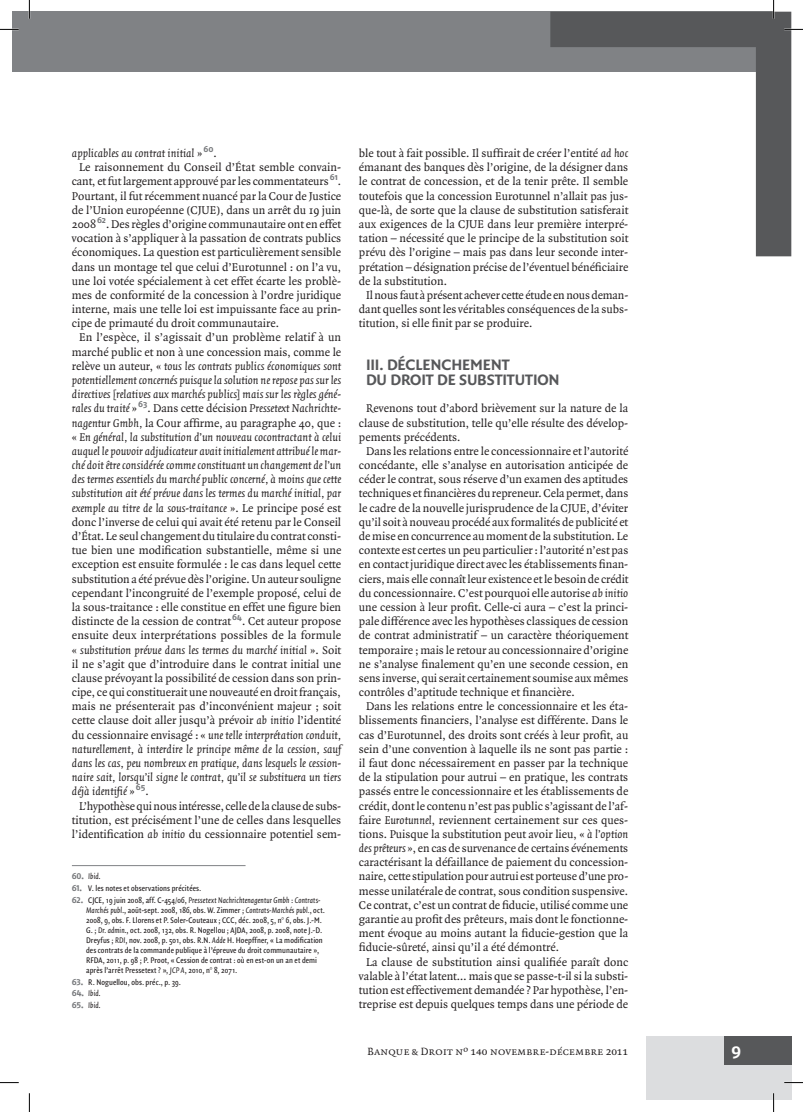
<style>
.page{position:relative;width:803px;height:1112px;background:#fff}
.page>*{position:absolute;margin:0;border:0;box-sizing:border-box;transform-origin:0 0}
.t1{font:17.5px "Fago No Bold Lf Caps";color:#fff}
._6-INTER-GROS{font:700 16.25px/15px "Quadraat Sans";letter-spacing:-.01em;color:#57585a}
._5-TEXTE-COURANT{font:12.12px/14.1px "Quadraat";color:#231f20;text-align:justify}
._9-NOTES_DE_BAS_DE_P{font:12.12px/14.1px "Quadraat";color:#231f20;text-align:justify}
._9-NOTES_DE_BAS_DE_P-2{font:italic 12.12px "Quadraat";color:#231f20}
.t2{font:11.25px "Quadraat Small Caps";color:#231f20}
._9-NOTES_DE_BAS_DE_P-3{font:8.75px/10px "Quadraat Sans Con";letter-spacing:.01em;color:#231f20}
._9-NOTES_DE_BAS_DE_P-4{font:italic 8.75px "Quadraat Sans Con";letter-spacing:.005em;color:#231f20}
.s1{font-style:normal}
.s2{font-style:italic}
.s3{font-family:"Fago No Bold Lf";font-style:normal;color:#76787b}
.s4{font-family:"Fago No Bold Lf";color:#76787b}
</style>
<div class="page">
<div style="left:12px;top:12px;width:17px;height:60px;background:#808285"></div>
<div style="left:646px;top:1036px;width:145px;height:63px;background:#dcdddf"></div>
<div style="left:724px;top:1036px;width:67px;height:28px;background:#57585a"></div>
<div style="left:29px;top:12px;width:744px;height:60px;background:#808285"></div>
<svg style="left:550px;top:12px;width:241px;height:244px"></svg>
<hr style="left:72px;top:865px;width:174px;height:1px;background:#808285">
<svg style="left:0;top:29px;width:19px;height:1px"></svg>
<svg style="left:784px;top:29px;width:19px;height:1px"></svg>
<svg style="left:0;top:1082px;width:19px;height:1px"></svg>
<svg style="left:784px;top:1081px;width:19px;height:2px"></svg>
<svg style="left:29px;top:0;width:1px;height:19px"></svg>
<svg style="left:29px;top:1093px;width:1px;height:18px"></svg>
<svg style="left:773px;top:0;width:1px;height:19px"></svg>
<svg style="left:773px;top:1093px;width:1px;height:18px"></svg>
<p class="_9-NOTES_DE_BAS_DE_P-2" style="left:72px;top:147px;width:147px">applicables au contrat initial <span class="s1">»</span><sup>60</sup><span class="s1">.</span></p>
<p class="_5-TEXTE-COURANT" style="left:72px;top:161px;width:271px;text-indent:7px">Le raisonnement du Conseil d’État semble convain&shy;cant, et fut largement approuvé par les commentateurs<sup>61</sup>.<br>Pourtant, il fut récemment nuancé par la Cour de Justice de l’Union européenne (CJUE), dans un arrêt du 19 juin 2008<sup>62</sup>. Des règles d’origine communautaire ont en effet vocation à s’appliquer à la passation de contrats publics économiques. La question est particulièrement sensible dans un montage tel que celui d’Eurotunnel : on l’a vu, une loi votée spécialement à cet effet écarte les problè&shy;mes de conformité de la concession à l’ordre juridique interne, mais une telle loi est impuissante face au prin&shy;cipe de primauté du droit communautaire.</p>
<p class="_5-TEXTE-COURANT" style="left:72px;top:331px;width:271px;text-indent:7px">En l’espèce, il s’agissait d’un problème relatif à un marché public et non à une concession mais, comme le relève un auteur, « <span class="s2">tous les contrats publics économiques sont potentiellement concernés puisque la solution ne repose pas sur les directives [relatives aux marchés publics] mais sur les règles géné&shy;rales du traité</span> »<sup>63</sup>. Dans cette décision <span class="s2">Pressetext Nachrichte&shy;nagentur Gmbh,</span> la Cour affirme, au paragraphe 40, que : « <span class="s2">En général, la substitution d’un nouveau cocontractant à celui auquel le pouvoir adjudicateur avait initialement attribué le mar&shy;ché doit être considérée comme constituant un changement de l’un des termes essentiels du marché public concerné, à moins que cette substitution ait été prévue dans les termes du marché initial, par exemple au titre de la sous-traitance</span> ». Le principe posé est donc l’inverse de celui qui avait été retenu par le Conseil d’État. Le seul changement du titulaire du contrat consti&shy;tue bien une modification substantielle, même si une exception est ensuite formulée : le cas dans lequel cette substitution a été prévue dès l’origine. Un auteur souligne cependant l’incongruité de l’exemple proposé, celui de la sous-traitance : elle constitue en effet une figure bien distincte de la cession de contrat<sup>64</sup>. Cet auteur propose ensuite deux interprétations possibles de la formule « <span class="s2">substitution prévue dans les termes du marché initial</span> ». Soit il ne s’agit que d’introduire dans le contrat initial une clause prévoyant la possibilité de cession dans son prin&shy;cipe, ce qui constituerait une nouveauté en droit français, mais ne présenterait pas d’inconvénient majeur ; soit cette clause doit aller jusqu’à prévoir <span class="s2">ab initio</span> l’identité du cessionnaire envisagé : « <span class="s2">une telle interprétation conduit, naturellement, à interdire le principe même de la cession, sauf dans les cas, peu nombreux en pratique, dans lesquels le cession&shy;naire sait, lorsqu’il signe le contrat, qu’il se substituera un tiers déjà identifié</span> »<sup>65</sup>.</p>
<p class="_5-TEXTE-COURANT" style="left:72px;top:798px;width:271px;text-align:center">L’hypothèse qui nous intéresse, celle de la clause de subs&shy;titution, est précisément l’une de celles dans lesquelles l’identification <span class="s2">ab initio</span> du cessionnaire potentiel sem-</p>
<p class="_9-NOTES_DE_BAS_DE_P-4" style="left:72px;top:871px;width:30px"><span class="s3">60.</span> Ibid<span class="s1">.</span></p>
<p class="_9-NOTES_DE_BAS_DE_P-3" style="left:72px;top:883px;width:131px"><span class="s4">61.</span> V. les notes et observations précitées.</p>
<p class="_9-NOTES_DE_BAS_DE_P-3" style="left:86px;top:894px;width:240px;text-indent:-14px"><span class="s4">62.</span> CJCE, 19 juin 2008, aff. C-454/06, <span class="s2">Pressetext Nachrichtenagentur Gmbh</span> : <span class="s2">Contrats-Marchés publ</span>., août-sept. 2008, 186, obs. W. Zimmer ; <span class="s2">Contrats-Marchés publ.</span>, oct.<br>2008, 9, obs. F. Llorens et P. Soler-Couteaux ; CCC, déc. 2008, 5, n° 6, obs. J.-M.<br>G. ; <span class="s2">Dr. admin</span>., oct. 2008, 132, obs. R. Nogellou ; AJDA, 2008, p. 2008, note J.-D.<br>Dreyfus ; <span class="s2">RDI</span>, nov. 2008, p. 501, obs. R.N. <span class="s2">Adde</span> H. Hoepffner, « La modification des contrats de la commande publique à l’épreuve du droit communautaire », RFDA, 2011, p. 98 ; P. Proot, « Cession de contrat : où en est-on un an et demi après l’arrêt Pressetext ? », <span class="s2">JCP A</span>, 2010, n° 8, 2071.</p>
<p class="_9-NOTES_DE_BAS_DE_P-3" style="left:72px;top:976px;width:111px"><span class="s4">63.</span> R. Noguellou, obs. préc., p. 39.</p>
<p class="_9-NOTES_DE_BAS_DE_P-4" style="left:72px;top:988px;width:30px"><span class="s3">64.</span> Ibid<span class="s1">.</span></p>
<p class="_9-NOTES_DE_BAS_DE_P-4" style="left:72px;top:1000px;width:30px"><span class="s3">65.</span> Ibid<span class="s1">.</span></p>
<p class="_9-NOTES_DE_BAS_DE_P" style="left:359px;top:146px;width:271px">ble tout à fait possible. Il suffirait de créer l’entité <span class="s2">ad hoc </span>émanant des banques dès l’origine, de la désigner dans le contrat de concession, et de la tenir prête. Il semble toutefois que la concession Eurotunnel n’allait pas jus&shy;que-là, de sorte que la clause de substitution satisferait aux exigences de la CJUE dans leur première interpré&shy;tation – nécessité que le principe de la substitution soit prévu dès l’origine – mais pas dans leur seconde inter&shy;prétation – désignation précise de l’éventuel bénéficiaire de la substitution.</p>
<p class="_5-TEXTE-COURANT" style="left:359px;top:288px;width:271px;text-indent:7px">Il nous faut à présent achever cette étude en nous deman&shy;dant quelles sont les véritables conséquences de la subs&shy;titution, si elle finit par se produire.</p>
<p class="_6-INTER-GROS" style="left:366px;top:357px;width:193px">III . DÉCLENCHEMENT<br>DU DROIT DE SUBSTITUTION</p>
<p class="_5-TEXTE-COURANT" style="left:359px;top:402px;width:271px;text-indent:7px">Revenons tout d’abord brièvement sur la nature de la clause de substitution, telle qu’elle résulte des dévelop&shy;pements précédents.</p>
<p class="_5-TEXTE-COURANT" style="left:359px;top:444px;width:271px;text-indent:7px">Dans les relations entre le concessionnaire et l’autorité concédante, elle s’analyse en autorisation anticipée de céder le contrat, sous réserve d’un examen des aptitudes techniques et financières du repreneur. Cela permet, dans le cadre de la nouvelle jurisprudence de la CJUE, d’éviter qu’il soit à nouveau procédé aux formalités de publicité et de mise en concurrence au moment de la substitution. Le contexte est certes un peu particulier: l’autorité n’est pas en contact juridique direct avec les établissements finan&shy;ciers, mais elle connaît leur existence et le besoin de crédit du concessionnaire. C’est pourquoi elle autorise <span class="s2">ab initio </span>une cession à leur profit. Celle-ci aura – c’est la princi&shy;pale différence avec les hypothèses classiques de cession de contrat administratif – un caractère théoriquement temporaire ; mais le retour au concessionnaire d’origine ne s’analyse finalement qu’en une seconde cession, en sens inverse, qui serait certainement soumise aux mêmes contrôles d’aptitude technique et financière.</p>
<p class="_5-TEXTE-COURANT" style="left:359px;top:699px;width:271px;text-indent:7px">Dans les relations entre le concessionnaire et les éta&shy;blissements financiers, l’analyse est différente. Dans le cas d’Eurotunnel, des droits sont créés à leur profit, au sein d’une convention à laquelle ils ne sont pas partie : il faut donc nécessairement en passer par la technique de la stipulation pour autrui – en pratique, les contrats passés entre le concessionnaire et les établissements de crédit, dont le contenu n’est pas public s’agissant de l’af&shy;faire <span class="s2">Eurotunnel</span>, reviennent certainement sur ces ques&shy;tions. Puisque la substitution peut avoir lieu, « <span class="s2">à l’option des prêteurs</span> », en cas de survenance de certains événements caractérisant la défaillance de paiement du concession&shy;naire, cette stipulation pour autrui est porteuse d’une pro&shy;messe unilatérale de contrat, sous condition suspensive.<br>Ce contrat, c’est un contrat de fiducie, utilisé comme une garantie au profit des prêteurs, mais dont le fonctionne&shy;ment évoque au moins autant la fiducie-gestion que la fiducie-sûreté, ainsi qu’il a été démontré.</p>
<p class="_5-TEXTE-COURANT" style="left:359px;top:954px;width:271px;text-align:center">La clause de substitution ainsi qualifiée paraît donc valable à l’état latent… mais que se passe-t-il si la substi&shy;tution est effectivement demandée ? Par hypothèse, l’en&shy;treprise est depuis quelques temps dans une période de</p>
<p class="t2" style="left:368px;top:1045px;width:262px">Banque &amp; Droit nº 140 novembre-décembre 2011</p>
<h1 class="t1" style="left:731px;top:1040px;width:12px">9</h1>
</div>
